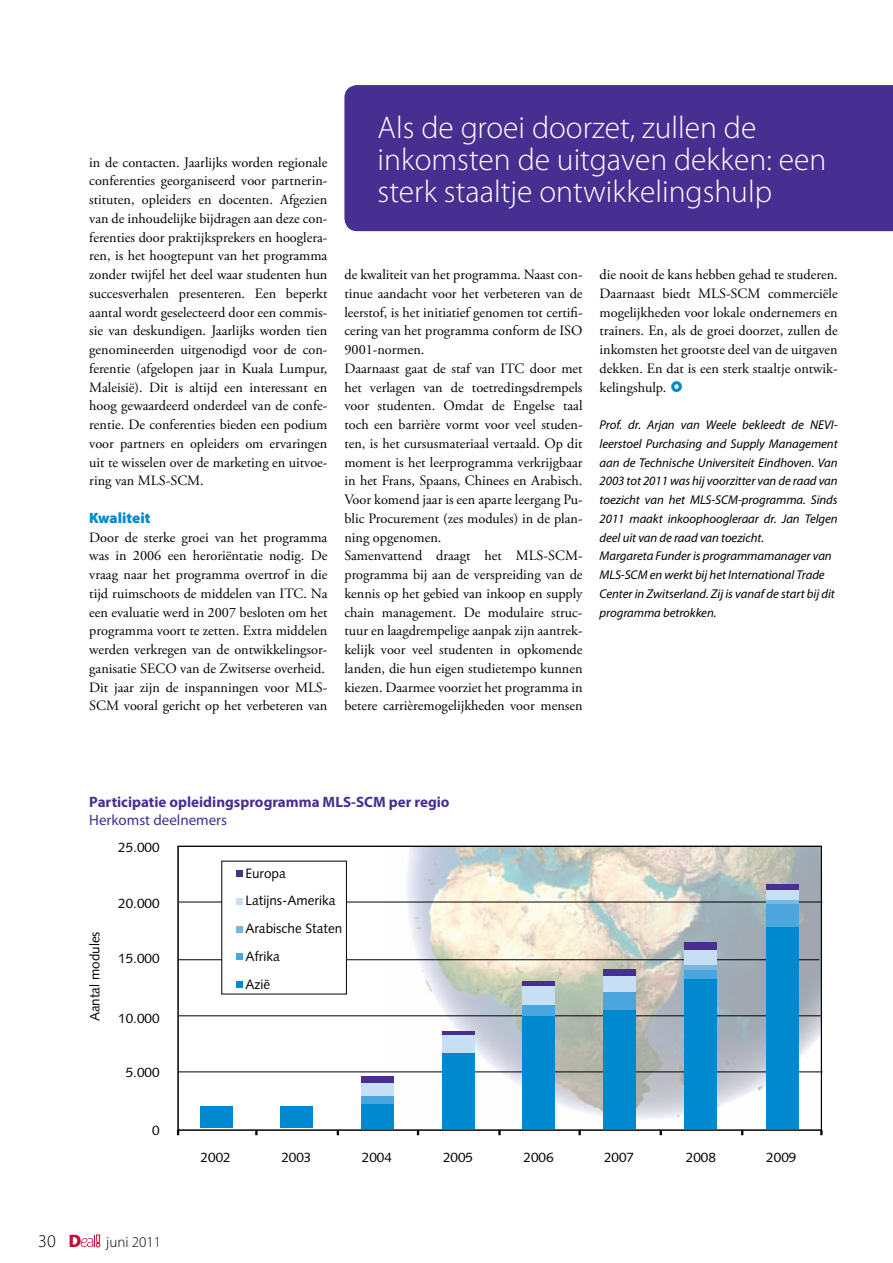
<style>
.page{position:relative;width:893px;height:1263px;background:#fff}
.page>*{position:absolute;margin:0;border:0;box-sizing:border-box;transform-origin:0 0}
.t1{font:300 31.5px/32.2px "Myriad Pro";color:#fff}
.t2{font:300 18px "Myriad Pro";color:#000}
.t3{font:700 15px "Myriad Pro";color:#472f92}
.t4{font:15px "Myriad Pro";color:#472f92}
.t5{font:900 15px "Myriad Pro";color:#0089cf}
.t6{font:300 15px "Myriad Pro";color:#000}
.t7{font:14.25px/18.8px "Adobe Garamond Pro";color:#000;text-align:justify}
.t8{font:13.5px/27.9px "Syntax LT Std";color:#000}
.t9{font:italic 12.75px/18.8px "Myriad Pro";letter-spacing:-.005em;color:#000}
</style>
<div class="page">
<svg style="left:70px;top:1235px;width:30px;height:12px"></svg>
<img style="left:381px;top:848px;width:439px;height:280px">
<hr style="left:179px;top:902px;width:643px;height:1px;background:#000">
<hr style="left:178px;top:959px;width:641px;height:1px;background:#000">
<hr style="left:179px;top:1015px;width:642px;height:1px;background:#000">
<hr style="left:178px;top:1072px;width:644px;height:1px;background:#000">
<div style="left:523px;top:981px;width:32px;height:5px;background:#472f92"></div>
<div style="left:604px;top:969px;width:32px;height:7px;background:#472f92"></div>
<div style="left:685px;top:942px;width:32px;height:8px;background:#472f92"></div>
<div style="left:766px;top:884px;width:32px;height:29px;background:#472f92"></div>
<div style="left:523px;top:986px;width:32px;height:19px;background:#c7dff4"></div>
<div style="left:604px;top:976px;width:32px;height:17px;background:#c7dff4"></div>
<div style="left:685px;top:950px;width:32px;height:15px;background:#c7dff4"></div>
<div style="left:766px;top:890px;width:32px;height:29px;background:#c7dff4"></div>
<div style="left:523px;top:1005px;width:32px;height:11px;background:#4ba6dd"></div>
<div style="left:361px;top:1076px;width:33px;height:7px;background:#472f92"></div>
<div style="left:442px;top:1031px;width:33px;height:5px;background:#472f92"></div>
<div style="left:361px;top:1083px;width:33px;height:13px;background:#c7dff4"></div>
<div style="left:361px;top:1096px;width:33px;height:9px;background:#4ba6dd"></div>
<div style="left:442px;top:1035px;width:33px;height:18px;background:#c7dff4"></div>
<div style="left:685px;top:965px;width:32px;height:5px;background:#78b7e4"></div>
<div style="left:766px;top:900px;width:32px;height:29px;background:#78b7e4"></div>
<div style="left:604px;top:993px;width:32px;height:17px;background:#4ba6dd"></div>
<div style="left:685px;top:970px;width:32px;height:10px;background:#4ba6dd"></div>
<div style="left:766px;top:904px;width:32px;height:23px;background:#4ba6dd"></div>
<div style="left:200px;top:1106px;width:33px;height:22px;background:#0089cf"></div>
<div style="left:281px;top:1106px;width:32px;height:22px;background:#0089cf"></div>
<div style="left:442px;top:1053px;width:33px;height:75px;background:#0089cf"></div>
<div style="left:523px;top:1016px;width:32px;height:112px;background:#0089cf"></div>
<div style="left:604px;top:1010px;width:32px;height:118px;background:#0089cf"></div>
<div style="left:685px;top:979px;width:32px;height:150px;background:#0089cf"></div>
<div style="left:766px;top:927px;width:32px;height:201px;background:#0089cf"></div>
<div style="left:361px;top:1104px;width:33px;height:24px;background:#0089cf"></div>
<div style="left:222px;top:861px;width:124px;height:133px;background:#fff"></div>
<div style="left:236px;top:981px;width:7px;height:6px;background:#0089cf"></div>
<div style="left:236px;top:953px;width:7px;height:7px;background:#4ba6dd"></div>
<div style="left:236px;top:926px;width:7px;height:7px;background:#78b7e4"></div>
<div style="left:236px;top:898px;width:7px;height:7px;background:#c7dff4"></div>
<div style="left:236px;top:870px;width:7px;height:6px;background:#472f92"></div>
<svg style="left:255px;top:1130px;width:3px;height:5px"></svg>
<svg style="left:498px;top:1130px;width:3px;height:5px"></svg>
<svg style="left:578px;top:1130px;width:3px;height:5px"></svg>
<svg style="left:820px;top:1130px;width:3px;height:5px"></svg>
<div style="left:178px;top:846px;width:644px;height:284px;border:1px solid #000"></div>
<div style="left:344px;top:85px;width:549px;height:146px;background:#472f92"></div>
<p class="t7" style="left:89px;top:153px;width:240px">in de contacten. Jaarlijks worden regionale conferenties georganiseerd voor partnerin&shy;stituten, opleiders en docenten. Afgezien van de inhoudelijke bijdragen aan deze con&shy;ferenties door praktijksprekers en hooglera&shy;ren, is het hoogtepunt van het programma zonder twijfel het deel waar studenten hun succesverhalen presenteren. Een beperkt aantal wordt geselecteerd door een commis&shy;sie van deskundigen. Jaarlijks worden tien genomineerden uitgenodigd voor de con&shy;ferentie (afgelopen jaar in Kuala Lumpur, Maleisië). Dit is altijd een interessant en hoog gewaardeerd onderdeel van de confe&shy;rentie. De conferenties bieden een podium voor partners en opleiders om ervaringen uit te wisselen over de marketing en uitvoe&shy;ring van MLS-SCM.</p>
<p class="t5" style="left:89px;top:509px;width:63px">Kwaliteit</p>
<p class="t7" style="left:89px;top:528px;width:240px;text-align:left">Door de sterke groei van het programma was in 2006 een heroriëntatie nodig. De vraag naar het programma overtrof in die tijd ruimschoots de middelen van ITC. Na een evaluatie werd in 2007 besloten om het programma voort te zetten. Extra middelen werden verkregen van de ontwikkelingsor&shy;ganisatie SECO van de Zwitserse overheid.<br>Dit jaar zijn de inspanningen voor MLS-SCM vooral gericht op het verbeteren van</p>
<h1 class="t1" style="left:378px;top:112px;width:450px">Als de groei doorzet, zullen de inkomsten de uitgaven dekken: een sterk staaltje ontwikkelingshulp</h1>
<p class="t7" style="left:344px;top:266px;width:240px;text-align:left">de kwaliteit van het programma. Naast con&shy;tinue aandacht voor het verbeteren van de leerstof, is het initiatief genomen tot certifi&shy;cering van het programma conform de ISO 9001-normen.<br>Daarnaast gaat de staf van ITC door met het verlagen van de toetredingsdrempels voor studenten. Omdat de Engelse taal toch een barrière vormt voor veel studen&shy;ten, is het cursusmateriaal vertaald. Op dit moment is het leerprogramma verkrijgbaar in het Frans, Spaans, Chinees en Arabisch.<br>Voor komend jaar is een aparte leergang Pu&shy;blic Procurement (zes modules) in de plan&shy;ning opgenomen.<br>Samenvattend draagt het MLS-SCM&shy;programma bij aan de verspreiding van de kennis op het gebied van inkoop en supply chain management. De modulaire struc&shy;tuur en laagdrempelige aanpak zijn aantrek&shy;kelijk voor veel studenten in opkomende landen, die hun eigen studietempo kunnen kiezen. Daarmee voorziet het programma in betere carrièremogelijkheden voor mensen</p>
<p class="t7" style="left:600px;top:266px;width:240px">die nooit de kans hebben gehad te studeren.<br>Daarnaast biedt MLS-SCM commerciële mogelijkheden voor lokale ondernemers en trainers. En, als de groei doorzet, zullen de inkomsten het grootste deel van de uitgaven dekken. En dat is een sterk staaltje ontwik&shy;kelingshulp.</p>
<p class="t9" style="left:600px;top:415px;width:240px">Prof. dr. Arjan van Weele bekleedt de NEVI&shy;leerstoel Purchasing and Supply Management aan de Technische Universiteit Eindhoven. Van 2003 tot 2011 was hij voorzitter van de raad van toezicht van het MLS-SCM-programma. Sinds 2011 maakt inkoophoogleraar dr. Jan Telgen deel uit van de raad van toezicht.<br>Margareta Funder is programmamanager van MLS-SCM en werkt bij het International Trade Center in Zwitserland. Zij is vanaf de start bij dit programma betrokken.</p>
<p class="t3" style="left:89px;top:792px;width:362px">Participatie opleidingsprogramma MLS-SCM per regio</p>
<p class="t4" style="left:89px;top:810px;width:139px">Herkomst deelnemers</p>
<p class="t8" style="left:118px;top:833px;width:43px">25.000</p>
<p class="t8" style="left:81px;top:1021px;width:92px;rotate:-90deg">Aantal modules</p>
<p class="t8" style="left:118px;top:889px;width:43px">20.000</p>
<p class="t8" style="left:118px;top:945px;width:43px">15.000</p>
<p class="t8" style="left:118px;top:1004px;width:43px">10.000</p>
<p class="t8" style="left:126px;top:1058px;width:35px">5.000</p>
<p class="t8" style="left:152px;top:1116px;width:9px">0</p>
<p class="t2" style="left:38px;top:1231px;width:19px">30</p>
<p class="t6" style="left:106px;top:1233px;width:56px">juni 2011</p>
<p class="t8" style="left:245px;top:859px;width:99px">Europa<br>Latijns-Amerika<br>Arabische Staten<br>Afrika<br>Azië</p>
<p class="t8" style="left:201px;top:1143px;width:32px">2002</p>
<p class="t8" style="left:281px;top:1143px;width:32px">2003</p>
<p class="t8" style="left:362px;top:1143px;width:32px">2004</p>
<p class="t8" style="left:443px;top:1143px;width:32px">2005</p>
<p class="t8" style="left:524px;top:1143px;width:32px">2006</p>
<p class="t8" style="left:604px;top:1143px;width:32px">2007</p>
<p class="t8" style="left:686px;top:1143px;width:32px">2008</p>
<p class="t8" style="left:766px;top:1143px;width:32px">2009</p>
</div>
